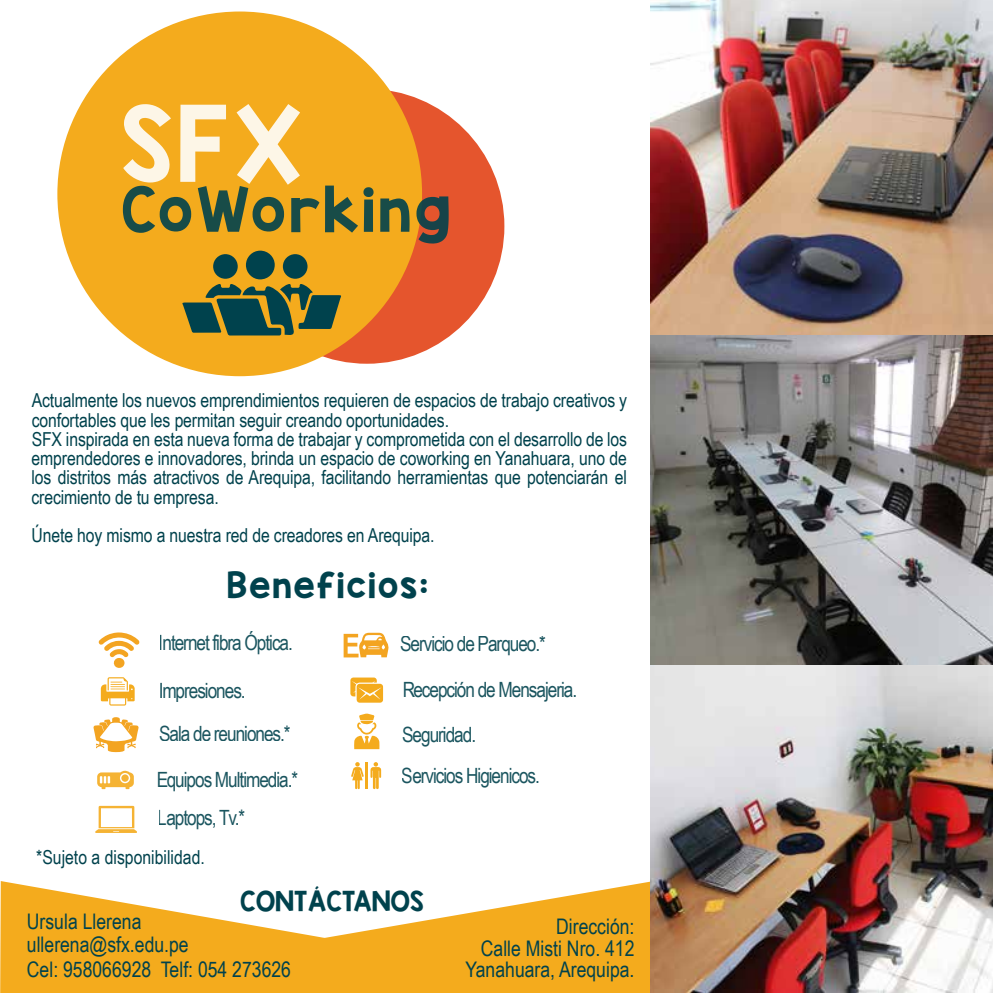
<style>
.page{position:relative;width:993px;height:993px;background:#fff}
.page>*{position:absolute;margin:0;border:0;box-sizing:border-box;transform-origin:0 0}
.t1{font:87.5px "KG Blank Space Solid";color:#fff}
.t2{font:52.5px "KG Blank Space Solid";letter-spacing:.055em;color:#00424d}
.t3{font:30.62px "KG Blank Space Solid";letter-spacing:.055em;color:#00424d}
.t4{font:23.45px "KG Blank Space Solid";color:#00424d}
.t5{font:21.53px/21.5px "Arial Narrow";color:#00424d;text-align:right}
.t6{font:21px/45.1px "Arial Narrow";letter-spacing:-.05em;color:#00424d}
.t7{font:19.25px/19.2px "Arial Narrow";letter-spacing:-.005em;color:#00424d}
</style>
<div class="page">
<div style="left:229px;top:89px;width:275px;height:274px;background:#e5552d;border-radius:50%"></div>
<div style="left:57px;top:12px;width:365px;height:364px;background:#f4ab1d;border-radius:50%"></div>
<svg style="left:0;top:881px;width:650px;height:111px"></svg>
<img style="left:650px;top:664px;width:342px;height:328px">
<svg style="left:99px;top:632px;width:41px;height:36px"></svg>
<svg style="left:343px;top:632px;width:45px;height:25px"></svg>
<svg style="left:101px;top:677px;width:34px;height:28px"></svg>
<svg style="left:93px;top:717px;width:46px;height:35px"></svg>
<svg style="left:97px;top:770px;width:37px;height:18px"></svg>
<svg style="left:121px;top:774px;width:8px;height:7px"></svg>
<svg style="left:95px;top:805px;width:42px;height:27px"></svg>
<img style="left:650px;top:1px;width:342px;height:663px">
<svg style="left:350px;top:677px;width:33px;height:25px"></svg>
<svg style="left:354px;top:713px;width:25px;height:36px"></svg>
<div style="left:246px;top:250px;width:29px;height:29px;background:#00424d;border-radius:50%"></div>
<div style="left:283px;top:254px;width:24px;height:25px;background:#00424d;border-radius:50%"></div>
<div style="left:213px;top:254px;width:25px;height:25px;background:#00424d;border-radius:50%"></div>
<svg style="left:182px;top:284px;width:159px;height:51px"></svg>
<hr style="left:365px;top:762px;width:3px;height:26px;background:#f4ab1d">
<svg style="left:351px;top:762px;width:12px;height:27px"></svg>
<svg style="left:370px;top:762px;width:11px;height:27px"></svg>
<h1 class="t1" style="left:121px;top:86px;width:182px">SFX</h1>
<h2 class="t2" style="left:121px;top:174px;width:331px">CoWorking</h2>
<p class="t7" style="left:32px;top:390px;width:597px">Actualmente los nuevos emprendimientos requieren de espacios de trabajo creativos y confortables que les permitan seguir creando oportunidades.<br>SFX inspirada en esta nueva forma de trabajar y comprometida con el desarrollo de los emprendedores e innovadores, brinda un espacio de coworking en Yanahuara, uno de los distritos más atractivos de Arequipa, facilitando herramientas que potenciarán el crecimiento de tu empresa.</p>
<p class="t7" style="left:32px;top:525px;width:404px">Únete hoy mismo a nuestra red de creadores en Arequipa.</p>
<h3 class="t3" style="left:226px;top:564px;width:204px">Beneficios:</h3>
<p class="t6" style="left:159px;top:619px;width:136px">Internet fibra Óptica.</p>
<p class="t6" style="left:400px;top:620px;width:178px">Servicio de Parqueo.*<br>Recepción de Mensajeria.<br>Seguridad.</p>
<p class="t6" style="left:402px;top:751px;width:139px">Servicios Higienicos.</p>
<p class="t6" style="left:158px;top:666px;width:89px">Impresiones.</p>
<p class="t6" style="left:156px;top:709px;width:143px;line-height:46px">Sala de reuniones.*<br>Equipos Multimedia.*</p>
<p class="t6" style="left:158px;top:793px;width:89px">Laptops, Tv.*</p>
<p class="t7" style="left:36px;top:846px;width:170px">*Sujeto a disponibilidad.</p>
<p class="t4" style="left:240px;top:884px;width:185px">CONTÁCTANOS</p>
<p class="t5" style="left:27px;top:908px;width:265px;line-height:24.2px;text-align:left">Ursula Llerena ullerena@sfx.edu.pe<br>Cel: 958066928 Telf: 054 273626</p>
<p class="t5" style="left:465px;top:914px;width:170px">Dirección:<br>Calle Misti Nro. 412<br>Yanahuara, Arequipa.</p>
</div>
